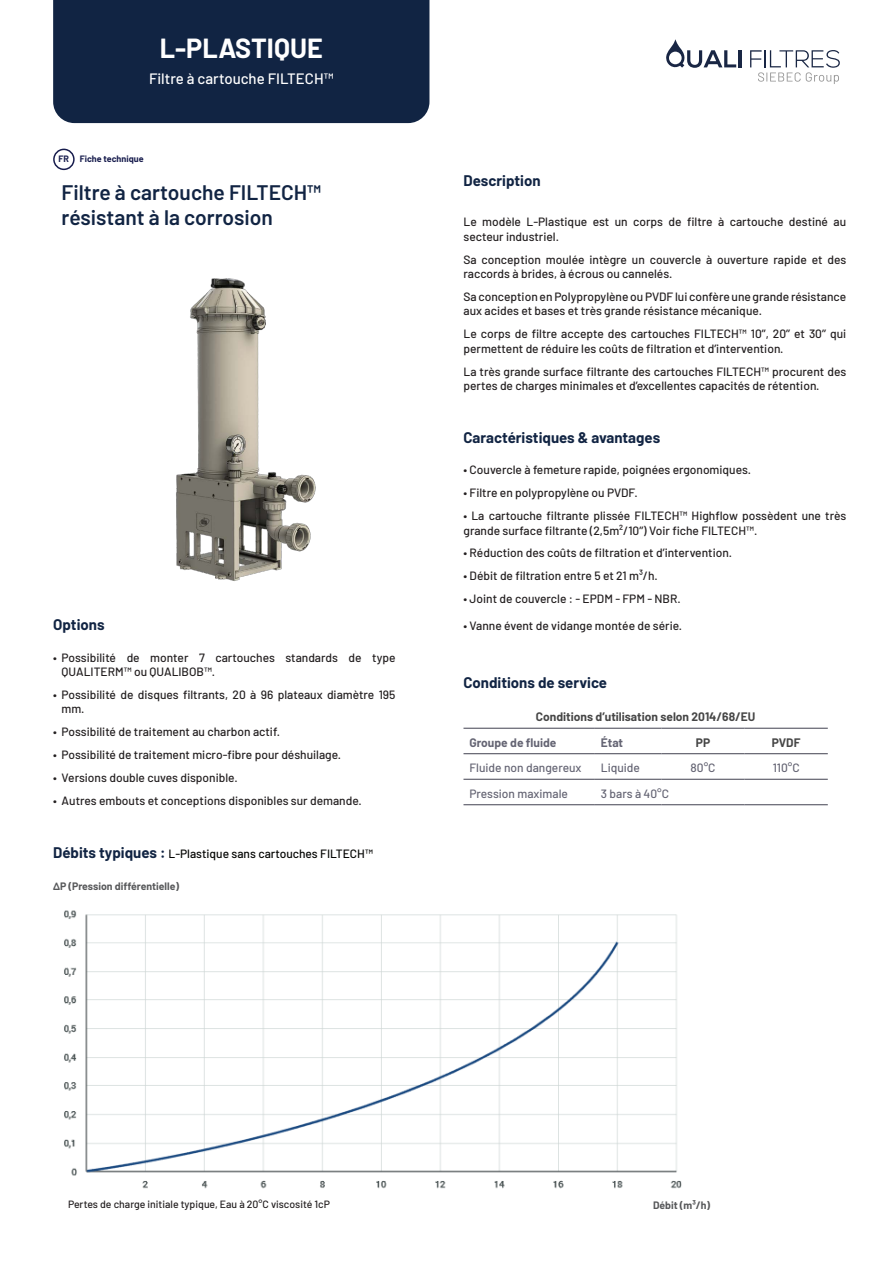
<style>
.page{position:relative;width:893px;height:1263px;background:#fff}
.page>*{position:absolute;margin:0;border:0;box-sizing:border-box;transform-origin:0 0}
.t1{font:700 27px "Barlow";color:#fff}
.t2{font:600 21px/25.2px "Barlow";color:#112443}
.t3{font:700 15px "Barlow";color:#112443}
.t4{font:500 15px "Barlow";color:#fff}
.t5{font:500 12px/14.4px "Barlow";color:#231f20}
.t6{font:500 12px "Barlow";color:#646473}
.t7{font:500 12px "Barlow";color:#040503}
.t8{font:700 12px "Barlow";color:#464646}
.t9{font:700 12px "Barlow";color:#646473}
.t10{font:500 10.5px "Barlow";color:#231f20}
.t11{font:700 10.5px "Barlow";color:#57585a}
.t12{font:700 9px "Barlow";color:#171c4d}
.s1{font-weight:700;font-size:15px;color:#112443}
</style>
<div class="page">
<hr style="left:738px;top:50px;width:4px;height:17px;background:#192644">
<svg style="left:666px;top:39px;width:70px;height:29px"></svg>
<svg style="left:750px;top:50px;width:90px;height:34px"></svg>
<div style="left:53px;top:0;width:376px;height:123px;background:#112443"></div>
<hr style="left:463px;top:779px;width:132px;height:1px;background:#414150">
<hr style="left:595px;top:779px;width:66px;height:1px;background:#414150">
<hr style="left:661px;top:779px;width:84px;height:1px;background:#414150">
<hr style="left:745px;top:779px;width:83px;height:1px;background:#414150">
<hr style="left:463px;top:804px;width:132px;height:1px;background:#414150">
<hr style="left:595px;top:804px;width:66px;height:1px;background:#414150">
<hr style="left:661px;top:804px;width:84px;height:1px;background:#414150">
<hr style="left:745px;top:804px;width:83px;height:1px;background:#414150">
<hr style="left:463px;top:728px;width:132px;height:1px;background:#414150">
<hr style="left:595px;top:728px;width:66px;height:1px;background:#414150">
<hr style="left:661px;top:728px;width:84px;height:1px;background:#414150">
<hr style="left:745px;top:728px;width:83px;height:1px;background:#414150">
<hr style="left:463px;top:753px;width:132px;height:1px;background:#414150">
<hr style="left:595px;top:753px;width:66px;height:1px;background:#414150">
<hr style="left:661px;top:753px;width:84px;height:1px;background:#414150">
<hr style="left:745px;top:753px;width:83px;height:1px;background:#414150">
<img style="left:176px;top:278px;width:140px;height:303px">
<img style="left:64px;top:910px;width:618px;height:279px">
<div style="left:53px;top:149px;width:22px;height:21px;border:2px solid #171c4d;border-radius:50%"></div>
<p class="t1" style="left:160px;top:28px;width:164px">L-PLASTIQUE</p>
<p class="t4" style="left:149px;top:68px;width:186px">Filtre à cartouche FILTECH™</p>
<p class="t12" style="left:59px;top:152px;width:12px">FR</p>
<p class="t12" style="left:80px;top:152px;width:65px">Fiche technique</p>
<p class="t2" style="left:62px;top:178px;width:261px">Filtre à cartouche FILTECH™ résistant à la corrosion</p>
<p class="t3" style="left:53px;top:614px;width:53px">Options</p>
<p class="t5" style="left:62px;top:649px;width:335px;text-indent:-9px">• Possibilité de monter 7 cartouches standards de type<br>QUALITERM™ ou QUALIBOB™.</p>
<p class="t5" style="left:62px;top:686px;width:335px;text-indent:-9px">• Possibilité de disques filtrants, 20 à 96 plateaux diamètre 195 mm.</p>
<p class="t5" style="left:53px;top:724px;width:228px">• Possibilité de traitement au charbon actif.</p>
<p class="t5" style="left:53px;top:747px;width:290px">• Possibilité de traitement micro-fibre pour déshuilage.</p>
<p class="t5" style="left:53px;top:769px;width:186px">• Versions double cuves disponible.</p>
<p class="t5" style="left:53px;top:792px;width:310px">• Autres embouts et conceptions disponibles sur demande.</p>
<p class="t7" style="left:53px;top:845px;width:321px"><span class="s1">Débits typiques :</span> L-Plastique sans cartouches FILTECH™</p>
<p class="t11" style="left:53px;top:879px;width:127px">ΔP (Pression différentielle)</p>
<p class="t3" style="left:463px;top:170px;width:79px">Description</p>
<p class="t5" style="left:463px;top:214px;width:384px">Le modèle L-Plastique est un corps de filtre à cartouche destiné au secteur industriel.</p>
<p class="t5" style="left:463px;top:251px;width:384px">Sa conception moulée intègre un couvercle à ouverture rapide et des raccords à brides, à écrous ou cannelés.</p>
<p class="t5" style="left:463px;top:288px;width:384px">Sa conception en Polypropylène ou PVDF lui confère une grande résistance aux acides et bases et très grande résistance mécanique.</p>
<p class="t5" style="left:463px;top:326px;width:384px">Le corps de filtre accepte des cartouches FILTECH™ 10’’, 20’’ et 30’’ qui permettent de réduire les coûts de filtration et d’intervention.</p>
<p class="t5" style="left:463px;top:363px;width:384px">La très grande surface filtrante des cartouches FILTECH™ procurent des pertes de charges minimales et d’excellentes capacités de rétention.</p>
<p class="t3" style="left:463px;top:426px;width:198px">Caractéristiques &amp; avantages</p>
<p class="t5" style="left:463px;top:462px;width:289px">• Couvercle à femeture rapide, poignées ergonomiques.</p>
<p class="t5" style="left:463px;top:485px;width:176px">• Filtre en polypropylène ou PVDF.</p>
<p class="t5" style="left:463px;top:508px;width:384px">• La cartouche filtrante plissée FILTECH™ Highflow possèdent une très grande surface filtrante (2,5m²/10’’) Voir fiche FILTECH™.</p>
<p class="t5" style="left:463px;top:545px;width:270px">• Réduction des coûts de filtration et d’intervention.</p>
<p class="t5" style="left:463px;top:568px;width:196px">• Débit de filtration entre 5 et 21 m³/h.</p>
<p class="t5" style="left:463px;top:591px;width:219px">• Joint de couvercle : - EPDM - FPM - NBR.</p>
<p class="t5" style="left:463px;top:617px;width:220px">• Vanne évent de vidange montée de série.</p>
<p class="t3" style="left:463px;top:672px;width:145px">Conditions de service</p>
<p class="t8" style="left:536px;top:708px;width:221px">Conditions d’utilisation selon 2014/68/EU</p>
<p class="t9" style="left:469px;top:734px;width:88px">Groupe de fluide</p>
<p class="t9" style="left:601px;top:734px;width:24px">État</p>
<p class="t8" style="left:696px;top:734px;width:16px">PP</p>
<p class="t8" style="left:772px;top:734px;width:30px">PVDF</p>
<p class="t6" style="left:469px;top:759px;width:114px">Fluide non dangereux</p>
<p class="t6" style="left:601px;top:759px;width:41px">Liquide</p>
<p class="t6" style="left:691px;top:759px;width:26px">80°C</p>
<p class="t6" style="left:773px;top:759px;width:29px">110°C</p>
<p class="t6" style="left:469px;top:785px;width:100px">Pression maximale</p>
<p class="t6" style="left:601px;top:785px;width:70px">3 bars à 40°C</p>
<p class="t10" style="left:68px;top:1197px;width:263px">Pertes de charge initiale typique, Eau à 20°C viscosité 1cP</p>
<p class="t11" style="left:653px;top:1197px;width:59px">Débit (m³/h)</p>
</div>
